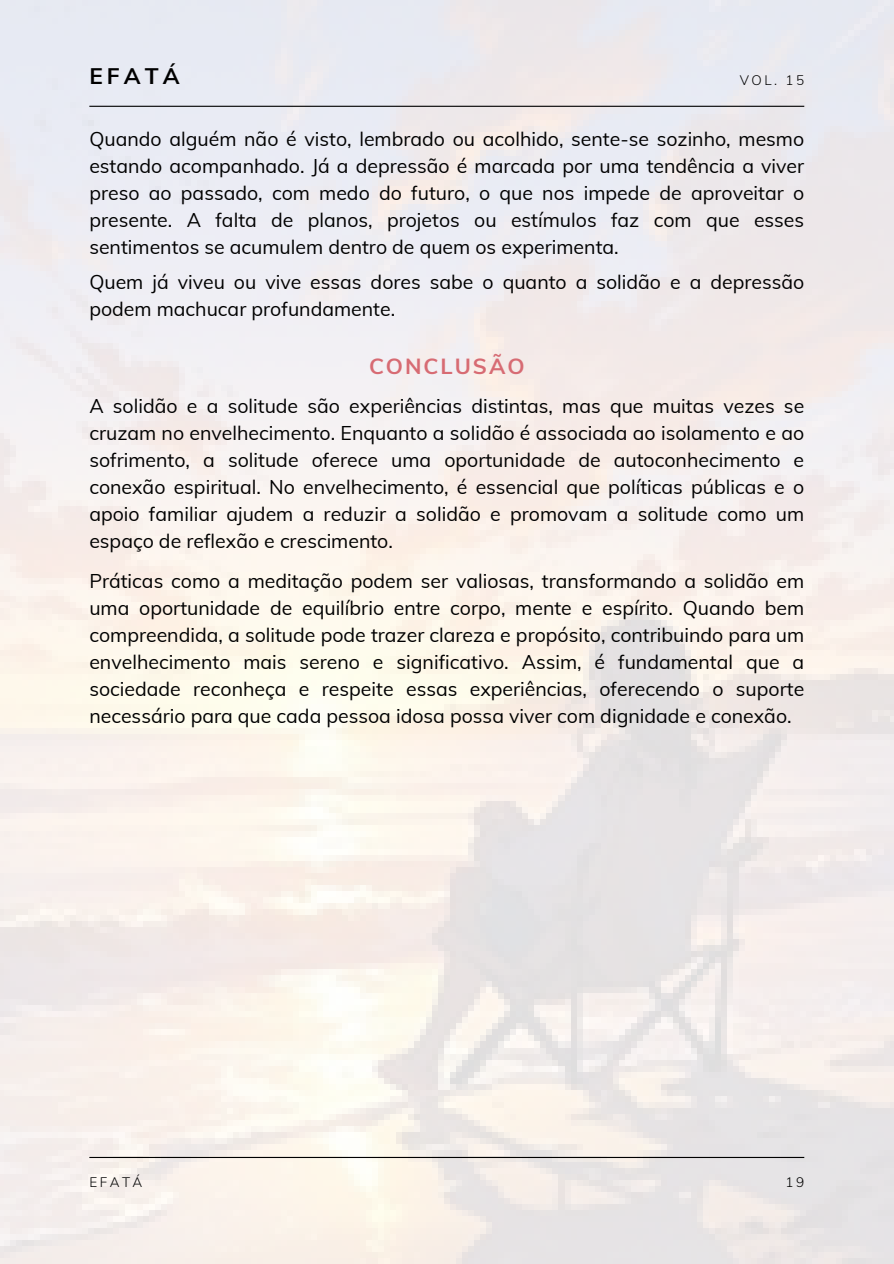
<style>
.page{position:relative;width:894px;height:1264px;background:#fff}
.page>*{position:absolute;margin:0;border:0;box-sizing:border-box;transform-origin:0 0}
.t1{font:700 22.5px "Muli";letter-spacing:.185em;color:#000}
.t2{font:700 21.9px "Muli";letter-spacing:.09em;color:#d76b73}
.t3{font:19.5px/27px "Muli";color:#000;text-align:justify}
.t4{font:300 13.5px "Muli";letter-spacing:.185em;color:#000}
</style>
<div class="page">
<img style="left:0;top:0;width:893px;height:1263px">
<hr style="left:89px;top:106px;width:715px;height:1px;background:#000">
<hr style="left:89px;top:1156px;width:715px;height:1px;background:#000">
<h1 class="t1" style="left:89px;top:61px;width:92px">EFATÁ</h1>
<p class="t4" style="left:739px;top:72px;width:66px">VOL. 15</p>
<h2 class="t3" style="left:89px;top:125px;width:716px">Quando alguém não é visto, lembrado ou acolhido, sente-se sozinho, mesmo estando acompanhado. Já a depressão é marcada por uma tendência a viver preso ao passado, com medo do futuro, o que nos impede de aproveitar o presente. A falta de planos, projetos ou estímulos faz com que esses sentimentos se acumulem dentro de quem os experimenta.</h2>
<h1 class="t3" style="left:89px;top:268px;width:716px">Quem já viveu ou vive essas dores sabe o quanto a solidão e a depressão podem machucar profundamente.</h1>
<h2 class="t2" style="left:369px;top:352px;width:157px">CONCLUSÃO</h2>
<h2 class="t3" style="left:89px;top:392px;width:716px">A solidão e a solitude são experiências distintas, mas que muitas vezes se cruzam no envelhecimento. Enquanto a solidão é associada ao isolamento e ao sofrimento, a solitude oferece uma oportunidade de autoconhecimento e conexão espiritual. No envelhecimento, é essencial que políticas públicas e o apoio familiar ajudem a reduzir a solidão e promovam a solitude como um espaço de reflexão e crescimento.</h2>
<p class="t3" style="left:89px;top:567px;width:716px">Práticas como a meditação podem ser valiosas, transformando a solidão em uma oportunidade de equilíbrio entre corpo, mente e espírito. Quando bem compreendida, a solitude pode trazer clareza e propósito, contribuindo para um envelhecimento mais sereno e significativo. Assim, é fundamental que a sociedade reconheça e respeite essas experiências, oferecendo o suporte necessário para que cada pessoa idosa possa viver com dignidade e conexão.</p>
<p class="t4" style="left:89px;top:1173px;width:54px">EFATÁ</p>
<h2 class="t4" style="left:785px;top:1173px;width:20px">19</h2>
</div>
